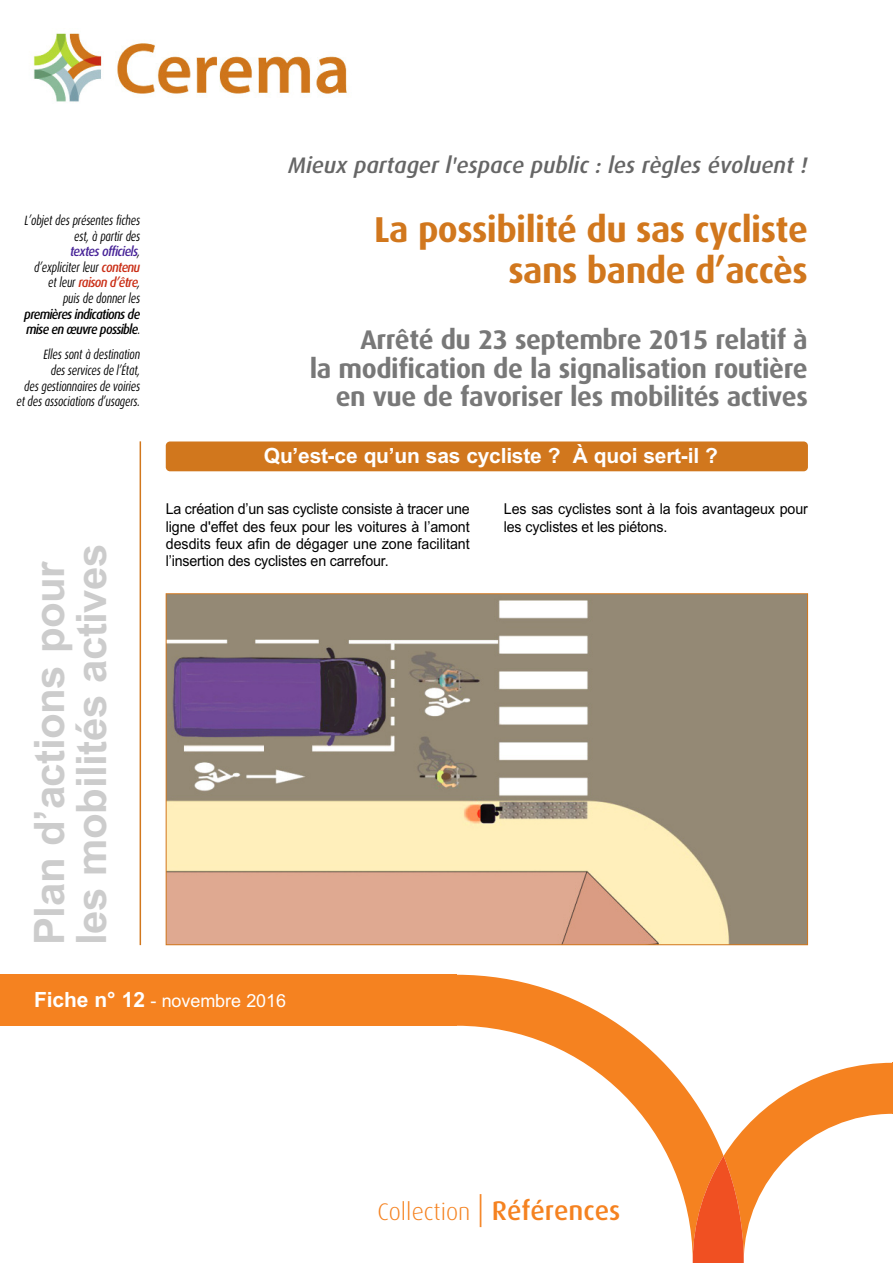
<style>
.page{position:relative;width:893px;height:1263px;background:#fff}
.page>*{position:absolute;margin:0;border:0;box-sizing:border-box;transform-origin:0 0}
.t1{font:700 42px/42px "Arial";letter-spacing:-.01em;color:#ccc}
.t2{font:700 36px/40.5px "Dax OT";letter-spacing:-.015em;color:#d1771d;text-align:right}
.t3{font:700 27px/28.5px "Dax OT";letter-spacing:-.015em;color:#787878;text-align:right}
.t4{font:300 24px "Dax OT";color:#f58220}
.t5{font:italic 500 22.5px "Dax OT";letter-spacing:-.005em;color:#666}
.t6{font:700 21px "Arial";letter-spacing:-.01em;color:#fff}
.t7{font:18px "Arial";letter-spacing:-.005em;color:#fff}
.t8{font:15px/17.1px "Arial";letter-spacing:-.01em;color:#000;text-align:justify;scale:.95 1}
.t9{font:italic 13.5px/15.6px "Dax OT";letter-spacing:-.01em;color:#000;text-align:right;scale:.75 1}
.t10{font:italic 500 13.5px/15.6px "Dax OT";letter-spacing:-.055em;color:#000;scale:.9 1}
.s1{font-weight:500;color:#482498}
.s2{font-weight:500;color:#ca2f17}
.s3{font-weight:400}
.s4{font-weight:700;font-size:21px}
.s5{font-size:33px}
.s6{font-weight:500;font-size:27px}
</style>
<div class="page">
<hr style="left:892px;top:1063px;width:1px;height:51px;background:#f58220">
<svg style="left:457px;top:975px;width:236px;height:288px"></svg>
<svg style="left:693px;top:1063px;width:199px;height:200px"></svg>
<div style="left:0;top:975px;width:457px;height:51px;background:#f58220"></div>
<img style="left:33px;top:33px;width:314px;height:69px">
<hr style="left:140px;top:441px;width:1px;height:504px;background:#d1771d">
<div style="left:166px;top:441px;width:642px;height:30px;background:#d1771d;border-radius:4px"></div>
<img style="left:168px;top:595px;width:638px;height:348px">
<p class="t9" style="left:24px;top:213px;width:156px">L’objet des présentes fiches est, à partir des<br><span class="s1">textes officiels</span>, d’expliciter leur <span class="s2">contenu </span>et leur <span class="s2">raison d’être</span>,<br>puis de donner les</p>
<p class="t10" style="left:24px;top:306px;width:130px">premières indications de mise en œuvre possible<span class="s3">.</span></p>
<p class="t9" style="left:17px;top:347px;width:166px">Elles sont à destination<br>des services de l’État,<br>des gestionnaires de voiries et des associations d’usagers.</p>
<h1 class="t1" style="left:29px;top:945px;width:403px;rotate:-90deg">Plan d’actions pour les mobilités actives</h1>
<h3 class="t5" style="left:288px;top:153px;width:521px">Mieux partager l'espace public : les règles évoluent !</h3>
<h2 class="t2" style="left:374px;top:210px;width:435px">La possibilité du sas cycliste sans bande d’accès</h2>
<h3 class="t3" style="left:310px;top:326px;width:500px">Arrêté du 23 septembre 2015 relatif à<br>la modification de la signalisation routière en vue de favoriser les mobilités actives</h3>
<h3 class="t6" style="left:264px;top:441px;width:456px">Qu’est-ce qu’un sas cycliste ? À quoi sert-il ?</h3>
<p class="t8" style="left:166px;top:500px;width:322px">La création d’un sas cycliste consiste à tracer une ligne d'effet des feux pour les voitures à l’amont desdits feux afin de dégager une zone facilitant l’insertion des cyclistes en carrefour.</p>
<p class="t8" style="left:504px;top:500px;width:322px">Les sas cyclistes sont à la fois avantageux pour les cyclistes et les piétons.</p>
<p class="t7" style="left:34px;top:988px;width:254px"><span class="s4">Fiche n° 12</span> - novembre 2016</p>
<h3 class="t4" style="left:377px;top:1199px;width:244px">Collection <span class="s5">|</span> <span class="s6">Références</span></h3>
</div>
